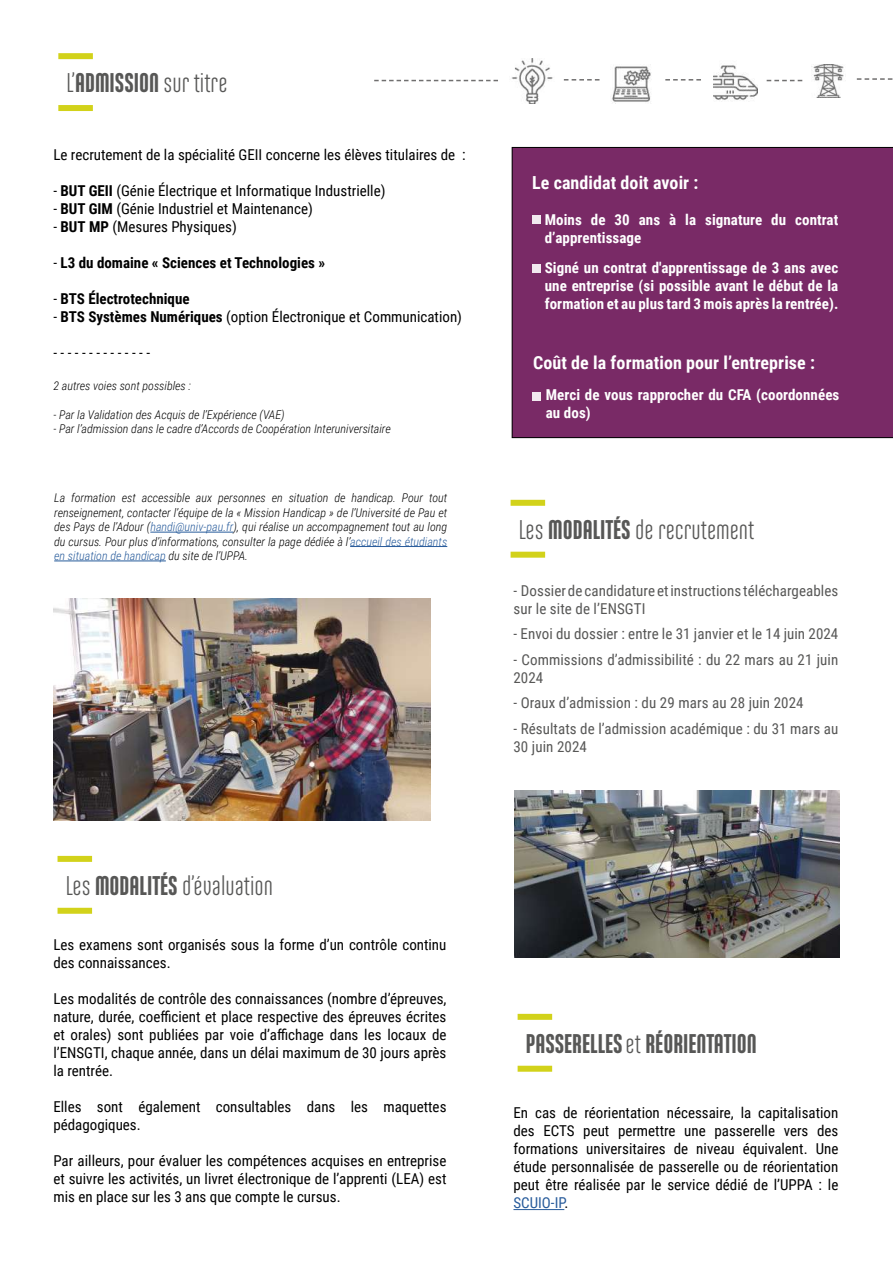
<style>
.page{position:relative;width:893px;height:1263px;background:#fff}
.page>*{position:absolute;margin:0;border:0;box-sizing:border-box;transform-origin:0 0}
.t1{font:27px "Ando";color:#575756}
.t2{font:900 27px "Ando";color:#575756}
.t3{font:700 18px "Roboto Condensed";letter-spacing:.005em;color:#fff}
.t4{font:15px/18px "Roboto Condensed";color:#000;text-align:justify}
.t5{font:15px/18px "Roboto Condensed";letter-spacing:.005em;color:#575756}
.t6{font:700 15px/18px "Roboto Condensed";letter-spacing:.005em;color:#fff}
.t7{font:700 15px "Roboto Condensed";color:#000}
.t8{font:italic 300 12px/14.4px "Roboto Condensed";color:#000;text-align:justify}
.s1{font-weight:900}
.s2{font-weight:700}
.s3{font-weight:400}
.s4{color:#275b9b}
</style>
<div class="page">
<div style="left:58px;top:105px;width:35px;height:6px;background:#d2d21a"></div>
<div style="left:58px;top:53px;width:35px;height:6px;background:#d2d21a"></div>
<div style="left:511px;top:552px;width:34px;height:6px;background:#d2d21a"></div>
<div style="left:511px;top:500px;width:34px;height:6px;background:#d2d21a"></div>
<hr style="left:150px;top:532px;width:83px;height:1px;background:#275b9b">
<hr style="left:350px;top:546px;width:97px;height:1px;background:#275b9b">
<hr style="left:54px;top:561px;width:112px;height:1px;background:#275b9b">
<div style="left:58px;top:908px;width:34px;height:6px;background:#d2d21a"></div>
<div style="left:58px;top:856px;width:34px;height:6px;background:#d2d21a"></div>
<img style="left:53px;top:598px;width:377px;height:222px">
<img style="left:514px;top:791px;width:325px;height:166px">
<hr style="left:513px;top:1209px;width:51px;height:1px;background:#275b9b">
<div style="left:518px;top:1066px;width:34px;height:6px;background:#d2d21a"></div>
<div style="left:518px;top:1014px;width:34px;height:6px;background:#d2d21a"></div>
<img style="left:511px;top:59px;width:42px;height:44px">
<img style="left:612px;top:64px;width:39px;height:38px">
<img style="left:714px;top:65px;width:43px;height:36px">
<img style="left:813px;top:64px;width:31px;height:34px">
<svg style="left:374px;top:80px;width:124px;height:1px"></svg>
<svg style="left:857px;top:78px;width:35px;height:2px"></svg>
<svg style="left:767px;top:80px;width:35px;height:1px"></svg>
<svg style="left:665px;top:79px;width:36px;height:2px"></svg>
<svg style="left:564px;top:79px;width:35px;height:2px"></svg>
<div style="left:512px;top:147px;width:381px;height:291px;background:#792a66"></div>
<div style="left:532px;top:215px;width:8px;height:9px;background:#f1e9ef"></div>
<div style="left:532px;top:264px;width:8px;height:9px;background:#f1e9ef"></div>
<div style="left:532px;top:392px;width:8px;height:9px;background:#f1e9ef"></div>
<h1 class="t1" style="left:66px;top:69px;width:162px">L’<span class="s1">ADMISSION</span> sur titre</h1>
<p class="t4" style="left:53px;top:145px;width:414px">Le recrutement de la spécialité GEII concerne les élèves titulaires de :</p>
<p class="t4" style="left:53px;top:181px;width:334px">- <span class="s2">BUT GEII</span> (Génie Électrique et Informatique Industrielle)</p>
<p class="t4" style="left:53px;top:199px;width:261px">- <span class="s2">BUT GIM</span> (Génie Industriel et Maintenance)</p>
<p class="t4" style="left:53px;top:217px;width:185px">- <span class="s2">BUT MP</span> (Mesures Physiques)</p>
<p class="t7" style="left:53px;top:252px;width:273px"><span class="s3">-</span> L3 du domaine « Sciences et Technologies »</p>
<p class="t7" style="left:53px;top:288px;width:138px"><span class="s3">-</span> BTS Électrotechnique</p>
<p class="t4" style="left:53px;top:307px;width:410px">- <span class="s2">BTS Systèmes Numériques</span> (option Électronique et Communication)</p>
<p class="t4" style="left:53px;top:343px;width:98px">- - - - - - - - - - - - - -</p>
<p class="t8" style="left:53px;top:378px;width:139px">2 autres voies sont possibles :</p>
<p class="t8" style="left:53px;top:407px;width:233px">- Par la Validation des Acquis de l’Expérience (VAE)</p>
<p class="t8" style="left:53px;top:421px;width:339px">- Par l’admission dans le cadre d’Accords de Coopération Interuniversitaire</p>
<p class="t8" style="left:54px;top:490px;width:395px">La formation est accessible aux personnes en situation de handicap. Pour tout renseignement, contacter l’équipe de la « Mission Handicap » de l’Université de Pau et des Pays de l’Adour (<span class="s4">handi@univ-pau.fr</span>), qui réalise un accompagnement tout au long du cursus. Pour plus d’informations, consulter la page dédiée à l’<span class="s4">accueil des étudiants en situation de handicap</span> du site de l’UPPA.</p>
<h1 class="t1" style="left:66px;top:872px;width:209px">Les <span class="s1">MODALITÉS</span> d’évaluation</h1>
<p class="t4" style="left:53px;top:935px;width:395px">Les examens sont organisés sous la forme d’un contrôle continu des connaissances.</p>
<p class="t4" style="left:53px;top:989px;width:395px">Les modalités de contrôle des connaissances (nombre d’épreuves, nature, durée, coefficient et place respective des épreuves écrites et orales) sont publiées par voie d’affichage dans les locaux de l’ENSGTI, chaque année, dans un délai maximum de 30 jours après la rentrée.</p>
<p class="t4" style="left:53px;top:1097px;width:395px">Elles sont également consultables dans les maquettes pédagogiques.</p>
<p class="t4" style="left:53px;top:1151px;width:395px">Par ailleurs, pour évaluer les compétences acquises en entreprise et suivre les activités, un livret électronique de l’apprenti (LEA) est mis en place sur les 3 ans que compte le cursus.</p>
<p class="t3" style="left:532px;top:170px;width:168px">Le candidat doit avoir :</p>
<p class="t6" style="left:545px;top:210px;width:295px">Moins de 30 ans à la signature du contrat d’apprentissage</p>
<p class="t6" style="left:545px;top:258px;width:295px;text-align:justify">Signé un contrat d'apprentissage de 3 ans avec une entreprise (si possible avant le début de la formation et au plus tard 3 mois après la rentrée).</p>
<p class="t3" style="left:533px;top:350px;width:283px">Coût de la formation pour l’entreprise :</p>
<p class="t6" style="left:546px;top:386px;width:295px">Merci de vous rapprocher du CFA (coordonnées au dos)</p>
<h1 class="t1" style="left:519px;top:516px;width:237px">Les <span class="s1">MODALITÉS</span> de recrutement</h1>
<p class="t5" style="left:513px;top:581px;width:326px">- Dossier de candidature et instructions téléchargeables sur le site de l’ENSGTI</p>
<p class="t5" style="left:513px;top:624px;width:326px">- Envoi du dossier : entre le 31 janvier et le 14 juin 2024</p>
<p class="t5" style="left:513px;top:650px;width:326px">- Commissions d’admissibilité : du 22 mars au 21 juin<br>2024</p>
<p class="t5" style="left:513px;top:693px;width:292px">- Oraux d’admission : du 29 mars au 28 juin 2024</p>
<p class="t5" style="left:513px;top:719px;width:326px">- Résultats de l’admission académique : du 31 mars au<br>30 juin 2024</p>
<h1 class="t2" style="left:526px;top:1029px;width:233px">PASSERELLES<span class="s3">et</span> RÉORIENTATION</h1>
<p class="t4" style="left:513px;top:1103px;width:326px">En cas de réorientation nécessaire, la capitalisation des ECTS peut permettre une passerelle vers des formations universitaires de niveau équivalent. Une étude personnalisée de passerelle ou de réorientation peut être réalisée par le service dédié de l’UPPA : le <span class="s4">SCUIO-IP</span>.</p>
</div>
